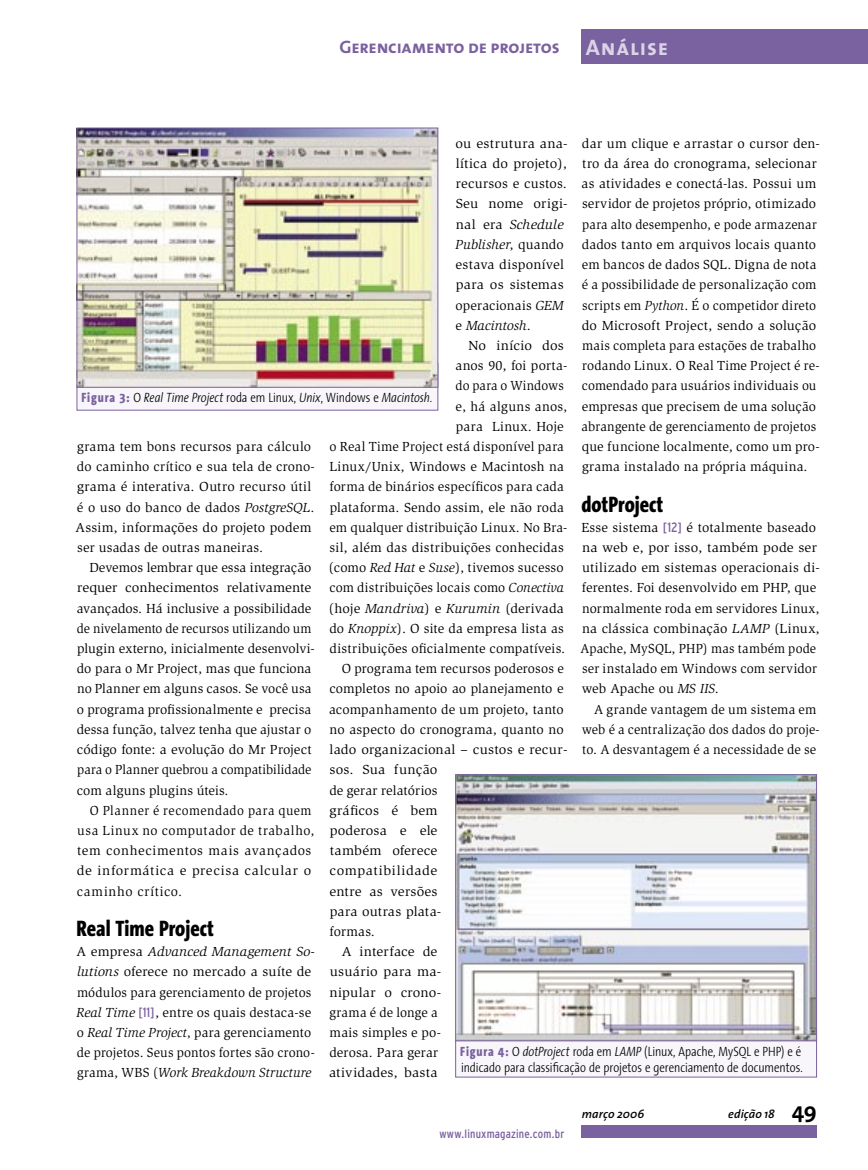
<style>
.page{position:relative;width:868px;height:1170px;background:#fff}
.page>*{position:absolute;margin:0;border:0;box-sizing:border-box;transform-origin:0 0}
.t1{font:800 22.5px "The Sans Condensed";color:#000}
.t2{font:18px "The Sans Bold Caps";letter-spacing:-.01em;color:#7a619f}
.t3{font:13.5px/20.2px "Slimbach";letter-spacing:.01em;color:#000}
.t4{font:13.5px/20.2px "Slimbach";letter-spacing:.01em;color:#000;scale:1.05 1}
.t5{font:13.5px/20.2px "Slimbach";letter-spacing:.04em;color:#000;scale:.95 1}
.t6{font:300 13.5px/16.5px "The Sans Condensed";color:#000}
.t7{font:italic 300 13.5px "The Sans Condensed";color:#000}
.t8{font:13.5px "Slimbach";letter-spacing:.01em;color:#000;scale:1.04 1}
.t9{font:13.5px "Slimbach";letter-spacing:.04em;color:#000;scale:1.05 1}
.t10{font:13.5px "Slimbach";letter-spacing:.01em;color:#000;scale:.95 1}
.t11{font:condensed 12px "Interstate";letter-spacing:.015em;color:#7a619f}
.t12{font:italic 600 12px "The Sans";letter-spacing:.01em;color:#000}
.s1{font-size:22.5px;color:#dbd4e6}
.s2{font-style:italic}
.s3{font-family:"Interstate";font-stretch:condensed;color:#7a619f}
.s4{font-weight:800;font-style:normal;color:#7a619f}
.s5{font-style:normal}
.s6{font-weight:800;color:#7a619f}
.s7{font-weight:700;font-style:normal;font-size:22.5px}
</style>
<div class="page">
<div style="left:77px;top:363px;width:361px;height:47px;background:#f8f6fa"></div>
<img style="left:79px;top:130px;width:357px;height:255px">
<div style="left:77px;top:128px;width:361px;height:259px;border:1px solid #7a619f"></div>
<div style="left:455px;top:1030px;width:361px;height:46px;background:#f8f6fa"></div>
<img style="left:457px;top:776px;width:357px;height:263px">
<div style="left:455px;top:774px;width:361px;height:267px;border:1px solid #7a619f"></div>
<div style="left:581px;top:1125px;width:235px;height:12px;background:#7a619f"></div>
<div style="left:581px;top:30px;width:286px;height:34px;background:#7a619f"></div>
<h2 class="t2" style="left:339px;top:32px;width:330px">Gerenciamento de projetos <span class="s1">Análise</span></h2>
<p class="t3" style="left:581px;top:133px;width:240px">dar um clique e arrastar o cursor den&shy;tro da área do cronograma, selecionar as atividades e conectá-las. Possui um servidor de projetos próprio, otimizado para alto desempenho, e pode armazenar dados tanto em arquivos locais quanto em bancos de dados SQL. Digna de nota é a possibilidade de personalização com scripts em <span class="s2">Python</span>. É o competidor direto do Microsoft Project, sendo a solução mais completa para estações de trabalho rodando Linux. O Real Time Project é re&shy;comendado para usuários individuais ou empresas que precisem de uma solução abrangente de gerenciamento de projetos que funcione localmente, como um pro&shy;grama instalado na própria máquina.</p>
<h1 class="t1" style="left:581px;top:491px;width:83px">dotProject</h1>
<p class="t3" style="left:580px;top:517px;width:241px">Esse sistema <span class="s3">[12]</span> é totalmente baseado na web e, por isso, também pode ser utilizado em sistemas operacionais di&shy;ferentes. Foi desenvolvido em PHP, que normalmente roda em servidores Linux, na clássica combinação <span class="s2">LAMP</span> (Linux, Apache, MySQL, PHP) mas também pode ser instalado em Windows com servidor web Apache ou <span class="s2">MS IIS</span>.</p>
<p class="t3" style="left:581px;top:699px;width:239px;text-indent:13px">A grande vantagem de um sistema em web é a centralização dos dados do proje&shy;to. A desvantagem é a necessidade de se</p>
<p class="t4" style="left:455px;top:133px;width:108px">ou estrutura ana&shy;lítica do projeto), recursos e custos.<br>Seu nome origi&shy;nal era <span class="s2">Schedule<br>Publisher</span>, quando estava disponível para os sistemas operacionais <span class="s2">GEM </span>e <span class="s2">Macintosh</span>.</p>
<p class="t4" style="left:468px;top:335px;width:93px">No início dos</p>
<p class="t3" style="left:455px;top:355px;width:113px">anos 90, foi porta-</p>
<p class="t10" style="left:455px;top:378px;width:115px">do para o Windows</p>
<p class="t3" style="left:455px;top:396px;width:113px">e, há alguns anos,</p>
<p class="t3" style="left:456px;top:416px;width:109px">para Linux. Hoje</p>
<p class="t3" style="left:329px;top:436px;width:236px">o Real Time Project está disponível para</p>
<p class="t3" style="left:329px;top:456px;width:236px">Linux/Unix, Windows e Macintosh na</p>
<p class="t3" style="left:329px;top:477px;width:236px">forma de binários específicos para cada</p>
<p class="t3" style="left:330px;top:497px;width:235px">plataforma. Sendo assim, ele não roda</p>
<p class="t3" style="left:329px;top:517px;width:239px">em qualquer distribuição Linux. No Bra-</p>
<p class="t3" style="left:329px;top:537px;width:236px">sil, além das distribuições conhecidas</p>
<p class="t3" style="left:328px;top:557px;width:236px">(como <span class="s2">Red Hat</span> e <span class="s2">Suse</span>), tivemos sucesso</p>
<p class="t3" style="left:329px;top:578px;width:236px">com distribuições locais como <span class="s2">Conectiva</span></p>
<p class="t3" style="left:328px;top:598px;width:237px">(hoje <span class="s2">Mandriva</span>) e <span class="s2">Kurumin</span> (derivada</p>
<p class="t3" style="left:329px;top:618px;width:236px">do <span class="s2">Knoppix</span>). O site da empresa lista as</p>
<p class="t3" style="left:329px;top:638px;width:237px">distribuições oficialmente compatíveis.</p>
<p class="t3" style="left:342px;top:658px;width:223px">O programa tem recursos poderosos e</p>
<p class="t3" style="left:329px;top:679px;width:236px">completos no apoio ao planejamento e</p>
<p class="t3" style="left:329px;top:699px;width:236px">acompanhamento de um projeto, tanto</p>
<p class="t3" style="left:329px;top:719px;width:235px">no aspecto do cronograma, quanto no</p>
<p class="t4" style="left:329px;top:739px;width:228px">lado organizacional – custos e recur-</p>
<p class="t4" style="left:329px;top:759px;width:104px">sos. Sua função</p>
<p class="t3" style="left:329px;top:780px;width:110px">de gerar relatórios</p>
<p class="t4" style="left:329px;top:800px;width:104px">gráficos é bem</p>
<p class="t4" style="left:330px;top:820px;width:104px">poderosa e ele</p>
<p class="t4" style="left:330px;top:840px;width:104px">também oferece</p>
<p class="t9" style="left:329px;top:863px;width:104px">compatibilidade</p>
<p class="t4" style="left:329px;top:880px;width:105px">entre as versões</p>
<p class="t8" style="left:330px;top:903px;width:109px">para outras plata-</p>
<p class="t3" style="left:329px;top:921px;width:47px">formas.</p>
<p class="t4" style="left:342px;top:941px;width:93px">A interface de</p>
<p class="t4" style="left:329px;top:961px;width:108px">usuário para ma-</p>
<p class="t4" style="left:329px;top:981px;width:108px">nipular o crono-</p>
<p class="t3" style="left:329px;top:1002px;width:110px">grama é de longe a</p>
<p class="t3" style="left:329px;top:1022px;width:113px">mais simples e po-</p>
<p class="t3" style="left:329px;top:1042px;width:110px">derosa. Para gerar</p>
<p class="t4" style="left:329px;top:1062px;width:105px">atividades, basta</p>
<p class="t7" style="left:82px;top:386px;width:352px"><span class="s4">Figura 3:</span> <span class="s5">O</span> Real Time Project <span class="s5">roda em Linux,</span> Unix<span class="s5">, Windows e</span> Macintosh<span class="s5">.</span></p>
<p class="t3" style="left:75px;top:436px;width:241px">grama tem bons recursos para cálculo do caminho crítico e sua tela de crono&shy;grama é interativa. Outro recurso útil é o uso do banco de dados <span class="s2">PostgreSQL</span>.<br>Assim, informações do projeto podem ser usadas de outras maneiras.</p>
<p class="t3" style="left:77px;top:557px;width:239px;text-indent:13px">Devemos lembrar que essa integração requer conhecimentos relativamente avançados. Há inclusive a possibilidade de nivelamento de recursos utilizando um plugin externo, inicialmente desenvolvi&shy;do para o Mr Project, mas que funciona no Planner em alguns casos. Se você usa o programa profissionalmente e precisa dessa função, talvez tenha que ajustar o código fonte: a evolução do Mr Project para o Planner quebrou a compatibilidade com alguns plugins úteis.</p>
<p class="t5" style="left:77px;top:800px;width:251px;text-indent:13px">O Planner é recomendado para quem usa Linux no computador de trabalho, tem conhecimentos mais avançados de informática e precisa calcular o caminho crítico.</p>
<h1 class="t1" style="left:77px;top:915px;width:139px">Real Time Project</h1>
<p class="t3" style="left:77px;top:941px;width:240px">A empresa <span class="s2">Advanced Management So&shy;lutions</span> oferece no mercado a suíte de módulos para gerenciamento de projetos <span class="s2">Real Time</span> <span class="s3">[11]</span>, entre os quais destaca-se o <span class="s2">Real Time Project</span>, para gerenciamento de projetos. Seus pontos fortes são crono&shy;grama, WBS (<span class="s2">Work Breakdown Structure</span></p>
<p class="t6" style="left:460px;top:1042px;width:344px"><span class="s6">Figura 4:</span> O <span class="s2">dotProject</span> roda em <span class="s2">LAMP</span> (Linux, Apache, MySQL e PHP) e é indicado para classificação de projetos e gerenciamento de documentos.</p>
<p class="t11" style="left:439px;top:1126px;width:126px">www.linuxmagazine.com.br</p>
<p class="t12" style="left:581px;top:1103px;width:64px">março 2006</p>
<p class="t12" style="left:728px;top:1103px;width:90px">edição 18 <span class="s7">49</span></p>
</div>
